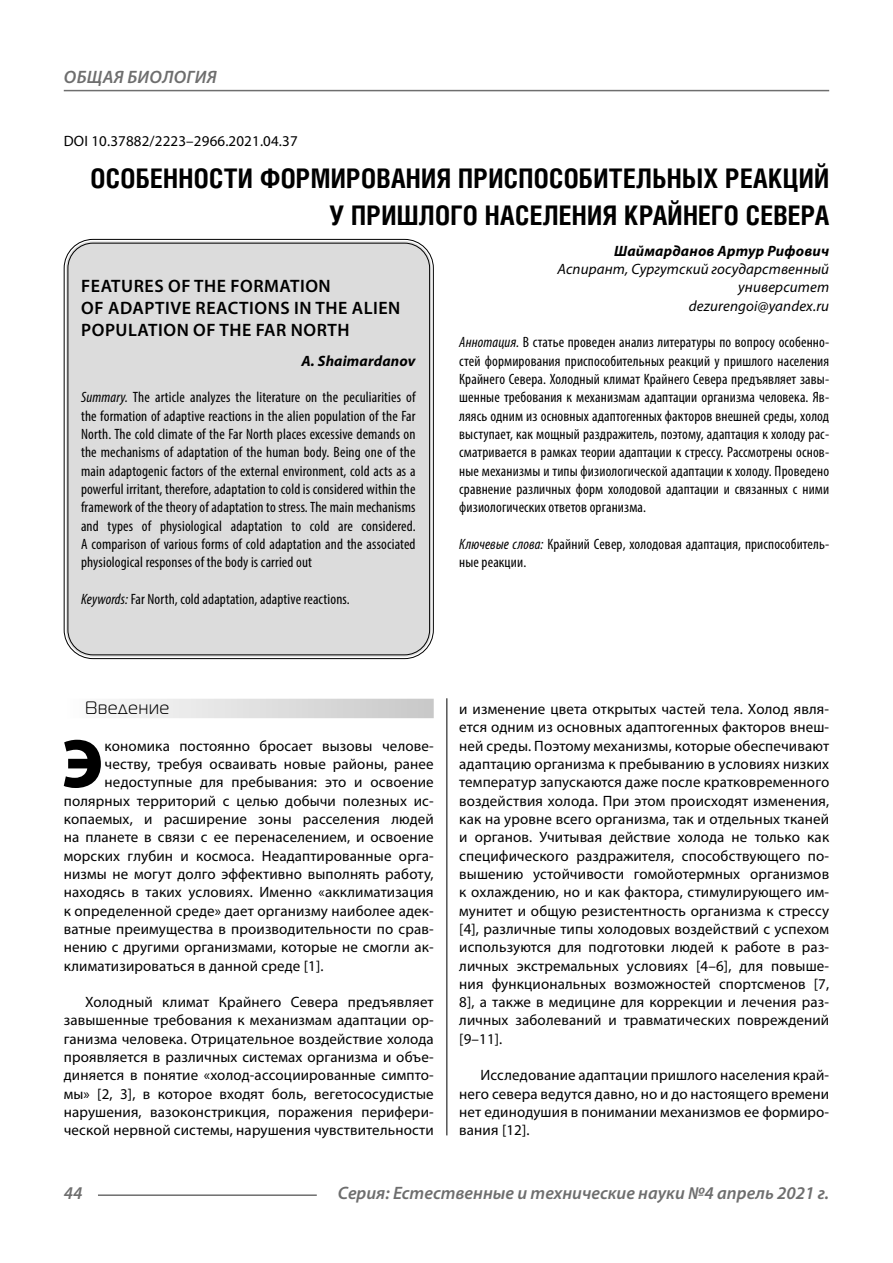
<style>
.page{position:relative;width:893px;height:1263px;background:#fff}
.page>*{position:absolute;margin:0;border:0;box-sizing:border-box;transform-origin:0 0}
.Bukvica{font:900 69.3px "Myriad Pro";color:#000}
.Header{font:700 27px/37.5px "Helios Cond C";letter-spacing:.01em;color:#000;text-align:right}
.Header-eng{font:600 18px/21.6px "Myriad Pro";letter-spacing:.03em;color:#000}
.t1{font:italic 600 18px "Myriad Pro";color:#6e6e6e}
.t2{font:italic 600 18px "Myriad Pro";letter-spacing:.02em;color:#6e6e6e}
.Subheader{font:18px "Magistral C";letter-spacing:.05em;color:#000}
.Normal{font:15px/18.3px "Myriad Pro";letter-spacing:.01em;color:#000;text-align:justify}
.Annotation-rus{font:condensed 15px/18.3px "Myriad Pro";letter-spacing:.01em;color:#000;text-align:justify}
.Annotation-eng{font:condensed 15px/18.3px "Myriad Pro";letter-spacing:.01em;color:#000;text-align:justify}
.Bukvica-2{font:15px "Myriad Pro";letter-spacing:.01em;color:#000}
.Author-doc{font:italic 15px/18.3px "Myriad Pro";letter-spacing:.01em;color:#000;text-align:right}
.DOI{font:15px "Myriad Pro";letter-spacing:.01em;color:#000}
.Author{font:italic 700 15px "Myriad Pro";letter-spacing:.01em;color:#000}
.Author-email{font:italic 15px "Myriad Pro";letter-spacing:.01em;color:#000}
.Author-eng{font:italic 700 15px "Myriad Pro";letter-spacing:.01em;color:#000}
.s1{font-style:italic}
</style>
<div class="page">
<hr style="left:446px;top:689px;width:1px;height:446px;background:#000">
<div style="left:64px;top:699px;width:370px;height:19px;background:linear-gradient(to right,#fcfcfc,#c8c8c8)"></div>
<div style="left:66px;top:241px;width:365px;height:416px;background:#dcdcdc;border-radius:27px"></div>
<hr style="left:98px;top:1194px;width:219px;height:2px;background:#6e6e6e">
<hr style="left:64px;top:90px;width:765px;height:1px;background:#6e6e6e">
<p class="t2" style="left:64px;top:66px;width:154px">ОБЩАЯ БИОЛОГИЯ</p>
<p class="DOI" style="left:64px;top:132px;width:235px">DOI 10.37882/2223–2966.2021.04.37</p>
<p class="Header" style="left:90px;top:159px;width:740px">ОСОБЕННОСТИ ФОРМИРОВАНИЯ ПРИСПОСОБИТЕЛЬНЫХ РЕАКЦИЙ<br>У ПРИШЛОГО НАСЕЛЕНИЯ КРАЙНЕГО СЕВЕРА</p>
<p class="Author" style="left:614px;top:241px;width:216px">Шаймарданов Артур Рифович</p>
<p class="Author-doc" style="left:557px;top:260px;width:273px">Аспирант, Сургутский государственный университет</p>
<p class="Author-email" style="left:689px;top:296px;width:142px">dezurengoi@yandex.ru</p>
<p class="Annotation-rus" style="left:459px;top:333px;width:371px"><span class="s1">Аннотация.</span> В статье проведен анализ литературы по вопросу особенно&shy;стей формирования приспособительных реакций у пришлого населения Крайнего Севера. Холодный климат Крайнего Севера предъявляет завы&shy;шенные требования к механизмам адаптации организма человека. Яв&shy;ляясь одним из основных адаптогенных факторов внешней среды, холод выступает, как мощный раздражитель, поэтому, адаптация к холоду рас&shy;сматривается в рамках теории адаптации к стрессу. Рассмотрены основ&shy;ные механизмы и типы физиологической адаптации к холоду. Проведено сравнение различных форм холодовой адаптации и связанных с ними физиологических ответов организма.</p>
<p class="Annotation-rus" style="left:459px;top:535px;width:371px"><span class="s1">Ключевые слова:</span> Крайний Север, холодовая адаптация, приспособитель&shy;ные реакции.</p>
<p class="Header-eng" style="left:81px;top:275px;width:321px">FEATURES OF THE FORMATION<br>OF ADAPTIVE REACTIONS IN THE ALIEN<br>POPULATION OF THE FAR NORTH</p>
<p class="Author-eng" style="left:301px;top:351px;width:116px">A. Shaimardanov</p>
<p class="Annotation-eng" style="left:81px;top:388px;width:336px"><span class="s1">Summary.</span> The article analyzes the literature on the peculiarities of the formation of adaptive reactions in the alien population of the Far North. The cold climate of the Far North places excessive demands on the mechanisms of adaptation of the human body. Being one of the main adaptogenic factors of the external environment, cold acts as a powerful irritant, therefore, adaptation to cold is considered within the framework of the theory of adaptation to stress. The main mechanisms and types of physiological adaptation to cold are considered.<br>A comparison of various forms of cold adaptation and the associated physiological responses of the body is carried out</p>
<p class="Annotation-eng" style="left:81px;top:590px;width:270px"><span class="s1">Keywords:</span> Far North, cold adaptation, adaptive reactions.</p>
<p class="Subheader" style="left:85px;top:698px;width:86px">Введение</p>
<p class="Bukvica" style="left:62px;top:718px;width:43px">Э</p>
<p class="Bukvica-2" style="left:105px;top:736px;width:331px">кономика постоянно бросает вызовы челове-</p>
<p class="Bukvica-2" style="left:105px;top:755px;width:331px">честву, требуя осваивать новые районы, ранее</p>
<p class="Bukvica-2" style="left:105px;top:773px;width:331px">недоступные для пребывания: это и освоение</p>
<p class="Bukvica-2" style="left:64px;top:791px;width:371px">полярных территорий с целью добычи полезных ис-</p>
<p class="Bukvica-2" style="left:64px;top:810px;width:371px">копаемых, и расширение зоны расселения людей</p>
<p class="Bukvica-2" style="left:64px;top:828px;width:371px">на планете в связи с ее перенаселением, и освоение</p>
<p class="Bukvica-2" style="left:64px;top:846px;width:371px">морских глубин и космоса. Неадаптированные орга-</p>
<p class="Bukvica-2" style="left:64px;top:864px;width:371px">низмы не могут долго эффективно выполнять работу,</p>
<p class="Bukvica-2" style="left:64px;top:883px;width:371px">находясь в таких условиях. Именно «акклиматизация</p>
<p class="Bukvica-2" style="left:64px;top:901px;width:371px">к определенной среде» дает организму наиболее адек-</p>
<p class="Bukvica-2" style="left:64px;top:919px;width:371px">ватные преимущества в производительности по срав-</p>
<p class="Bukvica-2" style="left:64px;top:938px;width:371px">нению с другими организмами, которые не смогли ак-</p>
<p class="Bukvica-2" style="left:64px;top:956px;width:261px">климатизироваться в данной среде [1].</p>
<p class="Normal" style="left:64px;top:993px;width:371px;text-indent:21px">Холодный климат Крайнего Севера предъявляет завышенные требования к механизмам адаптации ор&shy;ганизма человека. Отрицательное воздействие холода проявляется в различных системах организма и объе&shy;диняется в понятие «холод-ассоциированные симпто&shy;мы» [2, 3], в которое входят боль, вегетососудистые нарушения, вазоконстрикция, поражения перифери&shy;ческой нервной системы, нарушения чувствительности</p>
<p class="Normal" style="left:459px;top:699px;width:371px">и изменение цвета открытых частей тела. Холод явля&shy;ется одним из основных адаптогенных факторов внеш&shy;ней среды. Поэтому механизмы, которые обеспечивают адаптацию организма к пребыванию в условиях низких температур запускаются даже после кратковременного воздействия холода. При этом происходят изменения, как на уровне всего организма, так и отдельных тканей и органов. Учитывая действие холода не только как специфического раздражителя, способствующего по&shy;вышению устойчивости гомойотермных организмов к охлаждению, но и как фактора, стимулирующего им&shy;мунитет и общую резистентность организма к стрессу [4], различные типы холодовых воздействий с успехом используются для подготовки людей к работе в раз&shy;личных экстремальных условиях [4–6], для повыше&shy;ния функциональных возможностей спортсменов [7, 8], а также в медицине для коррекции и лечения раз&shy;личных заболеваний и травматических повреждений [9–11].</p>
<p class="Normal" style="left:459px;top:1066px;width:371px;text-indent:21px">Исследование адаптации пришлого населения край&shy;него севера ведутся давно, но и до настоящего времени нет единодушия в понимании механизмов ее формиро&shy;вания [12].</p>
<p class="t1" style="left:64px;top:1182px;width:20px">44</p>
<p class="t1" style="left:338px;top:1182px;width:493px">Серия: Естественные и технические науки №4 апрель 2021 г.</p>
</div>
